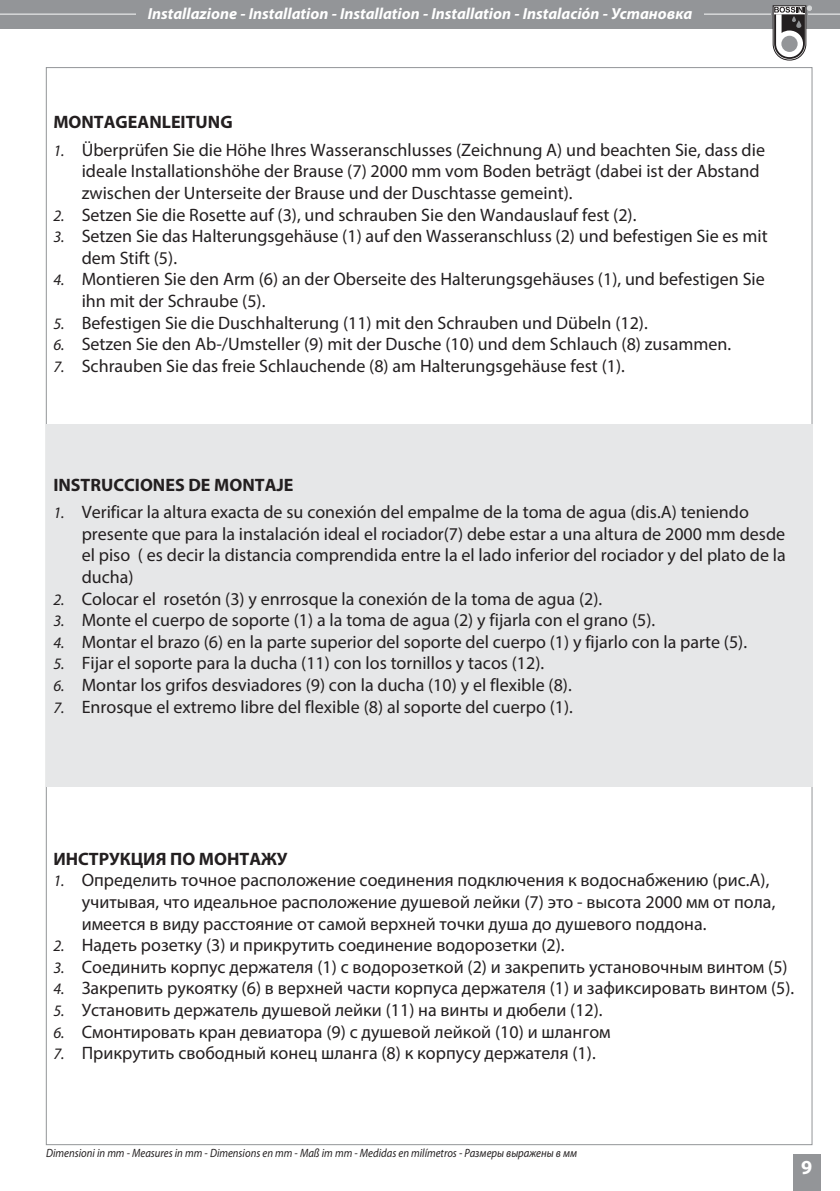
<style>
.page{position:relative;width:840px;height:1191px;background:#fff}
.page>*{position:absolute;margin:0;border:0;box-sizing:border-box;transform-origin:0 0}
.t1{font:700 20px "Myriad Pro";color:#fff}
.t2{font:18px/21.6px "Myriad Pro";color:#231f20}
.t3{font:700 18px "Myriad Pro";color:#231f20}
.t4{font:italic 700 16px "Myriad Pro";color:#fff}
.t5{font:italic 12px "Myriad Pro";color:#231f20;scale:.89 1}
.s1{font-style:italic;font-size:16px}
</style>
<div class="page">
<div style="left:0;top:0;width:839px;height:28px;background:#939598"></div>
<hr style="left:0;top:13px;width:839px;height:2px;background:#dcddde">
<div style="left:792px;top:1154px;width:28px;height:37px;background:#939598"></div>
<hr style="left:771px;top:12px;width:36px;height:3px;background:#939598">
<svg style="left:772px;top:6px;width:39px;height:54px"></svg>
<div style="left:136px;top:6px;width:567px;height:17px;background:#939598"></div>
<div style="left:46px;top:424px;width:765px;height:363px;background:#e6e7e8"></div>
<p class="t4" style="left:148px;top:7px;width:545px">Installazione - Installation - Installation - Installation - Instalación - Установка</p>
<p class="t3" style="left:53px;top:116px;width:181px">MONTAGEANLEITUNG</p>
<p class="t2" style="left:82px;top:141px;width:684px;text-indent:-28px"><span class="s1">1.</span> Überprüfen Sie die Höhe Ihres Wasseranschlusses (Zeichnung A) und beachten Sie, dass die ideale Installationshöhe der Brause (7) 2000 mm vom Boden beträgt (dabei ist der Abstand zwischen der Unterseite der Brause und der Duschtasse gemeint).</p>
<p class="t2" style="left:53px;top:205px;width:584px"><span class="s1">2.</span> Setzen Sie die Rosette auf (3), und schrauben Sie den Wandauslauf fest (2).</p>
<p class="t2" style="left:82px;top:227px;width:687px;text-indent:-28px"><span class="s1">3.</span> Setzen Sie das Halterungsgehäuse (1) auf den Wasseranschluss (2) und befestigen Sie es mit dem Stift (5).</p>
<p class="t2" style="left:82px;top:270px;width:684px;text-indent:-28px"><span class="s1">4.</span> Montieren Sie den Arm (6) an der Oberseite des Halterungsgehäuses (1), und befestigen Sie ihn mit der Schraube (5).</p>
<p class="t2" style="left:53px;top:313px;width:595px"><span class="s1">5.</span> Befestigen Sie die Duschhalterung (11) mit den Schrauben und Dübeln (12).</p>
<p class="t2" style="left:53px;top:335px;width:679px"><span class="s1">6.</span> Setzen Sie den Ab-/Umsteller (9) mit der Dusche (10) und dem Schlauch (8) zusammen.</p>
<p class="t2" style="left:53px;top:357px;width:572px"><span class="s1">7.</span> Schrauben Sie das freie Schlauchende (8) am Halterungsgehäuse fest (1).</p>
<p class="t3" style="left:53px;top:478px;width:241px">INSTRUCCIONES DE MONTAJE</p>
<p class="t2" style="left:82px;top:503px;width:705px;text-indent:-28px"><span class="s1">1.</span> Verificar la altura exacta de su conexión del empalme de la toma de agua (dis.A) teniendo presente que para la instalación ideal el rociador(7) debe estar a una altura de 2000 mm desde el piso ( es decir la distancia comprendida entre la el lado inferior del rociador y del plato de la ducha)</p>
<p class="t2" style="left:53px;top:589px;width:550px"><span class="s1">2.</span> Colocar el rosetón (3) y enrrosque la conexión de la toma de agua (2).</p>
<p class="t2" style="left:53px;top:611px;width:603px"><span class="s1">3.</span> Monte el cuerpo de soporte (1) a la toma de agua (2) y fijarla con el grano (5).</p>
<p class="t2" style="left:53px;top:633px;width:695px"><span class="s1">4.</span> Montar el brazo (6) en la parte superior del soporte del cuerpo (1) y fijarlo con la parte (5).</p>
<p class="t2" style="left:53px;top:654px;width:492px"><span class="s1">5.</span> Fijar el soporte para la ducha (11) con los tornillos y tacos (12).</p>
<p class="t2" style="left:53px;top:676px;width:519px"><span class="s1">6.</span> Montar los grifos desviadores (9) con la ducha (10) y el flexible (8).</p>
<p class="t2" style="left:53px;top:697px;width:521px"><span class="s1">7.</span> Enrosque el extremo libre del flexible (8) al soporte del cuerpo (1).</p>
<p class="t3" style="left:53px;top:852px;width:235px">ИНСТРУКЦИЯ ПО МОНТАЖУ</p>
<p class="t2" style="left:82px;top:871px;width:694px;text-indent:-28px"><span class="s1">1.</span> Определить точное расположение соединения подключения к водоснабжению (рис.А), учитывая, что идеальное расположение душевой лейки (7) это - высота 2000 мм от пола, имеется в виду расстояние от самой верхней точки душа до душевого поддона.</p>
<p class="t2" style="left:53px;top:936px;width:512px"><span class="s1">2.</span> Надеть розетку (3) и прикрутить соединение водорозетки (2).</p>
<p class="t2" style="left:53px;top:957px;width:735px"><span class="s1">3.</span> Соединить корпус держателя (1) с водорозеткой (2) и закрепить установочным винтом (5)</p>
<p class="t2" style="left:53px;top:979px;width:742px"><span class="s1">4.</span> Закрепить рукоятку (6) в верхней части корпуса держателя (1) и зафиксировать винтом (5).</p>
<p class="t2" style="left:53px;top:1001px;width:550px"><span class="s1">5.</span> Установить держатель душевой лейки (11) на винты и дюбели (12).</p>
<p class="t2" style="left:53px;top:1022px;width:558px"><span class="s1">6.</span> Смонтировать кран девиатора (9) с душевой лейкой (10) и шлангом</p>
<p class="t2" style="left:53px;top:1044px;width:543px"><span class="s1">7.</span> Прикрутить свободный конец шланга (8) к корпусу держателя (1).</p>
<p class="t5" style="left:46px;top:1148px;width:598px">Dimensioni in mm - Measures in mm - Dimensions en mm - Maß im mm - Medidas en milímetros - Размеры выражены в мм</p>
<p class="t1" style="left:800px;top:1159px;width:13px">9</p>
</div>
